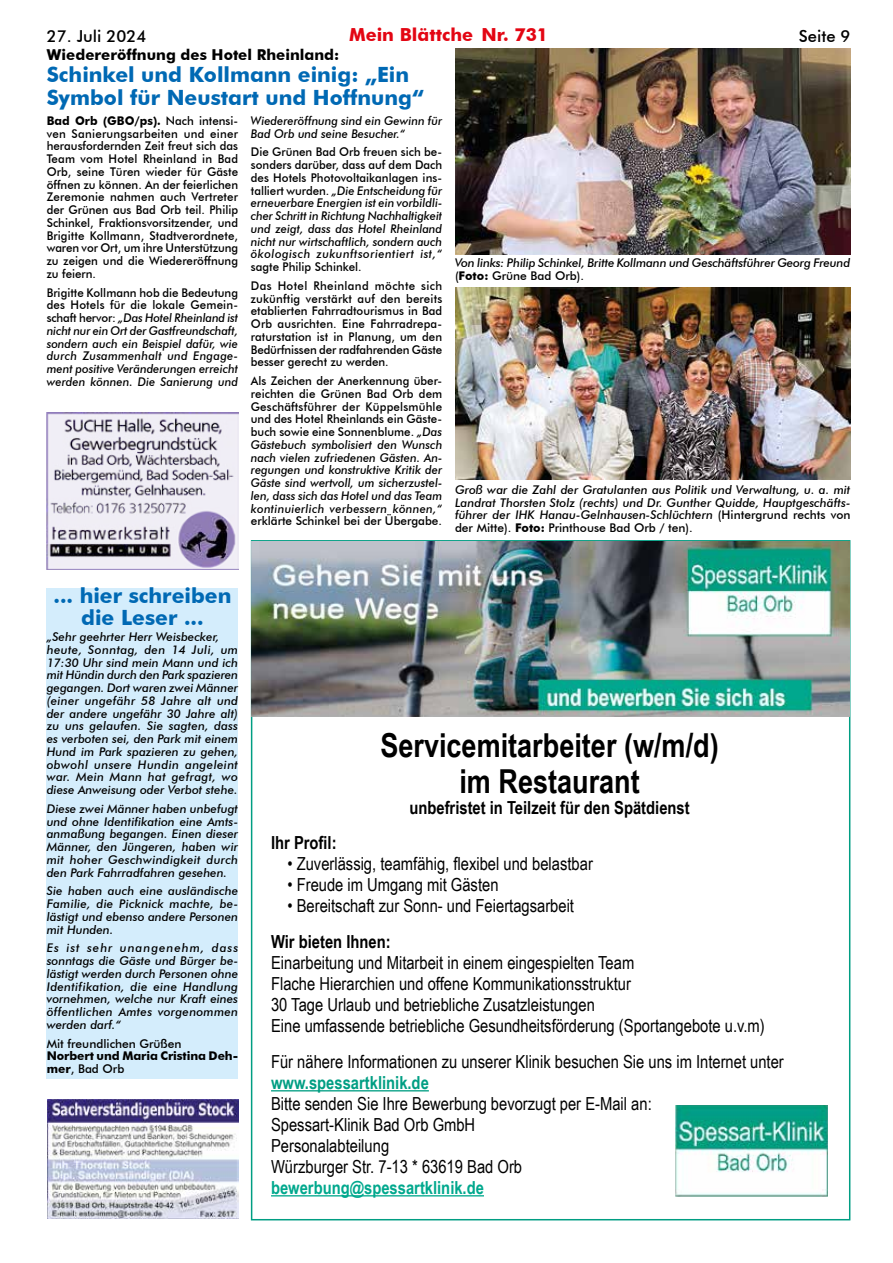
<style>
.page{position:relative;width:893px;height:1263px;background:#fff}
.page>*{position:absolute;margin:0;border:0;box-sizing:border-box;transform-origin:0 0}
.t1{font:700 33px/36px "Arial Narrow";color:#000;text-align:center}
.t2{font:700 21px/22.5px "Futura BT";color:#0069b4}
.t3{font:18px/21px "Arial Narrow";color:#000}
.t4{font:700 18px "Arial Narrow";color:#000}
.t5{font:700 18px "Arial Narrow";color:#00a88d}
.t6{font:700 18px "Arial Narrow";color:#009e83}
.t7{font:700 18px "Futura BT";color:#e30613}
.t8{font:500 16.5px "Futura BT";color:#000}
.t9{font:700 15px "Futura BT";color:#000}
.t10{font:italic 500 12px/12.8px "Futura BT";color:#000;text-align:justify}
.t11{font:italic 500 12px/12.8px "Futura BT";color:#000;text-align:justify;scale:.96 1}
.t12{font:500 12px/12.8px "Futura BT";color:#000;text-align:justify;scale:.96 1}
.t13{font:500 12px "Futura BT";color:#000}
.t14{font:500 12px/18.8px "Futura BT";letter-spacing:.03em;color:#000;scale:.96 1}
.t15{font:700 12px/12.8px "Futura BT";letter-spacing:-.01em;color:#000}
.s1{font-style:normal}
.s2{font-weight:700}
.s3{font-weight:700;font-style:normal}
.s4{font-weight:500}
</style>
<div class="page">
<img style="left:47px;top:412px;width:191px;height:158px">
<div style="left:251px;top:540px;width:599px;height:680px;background:#fff;border:2px solid #009e83"></div>
<hr style="left:271px;top:1090px;width:158px;height:1px;background:#009e83">
<hr style="left:271px;top:1195px;width:213px;height:1px;background:#00a88d">
<img style="left:675px;top:1105px;width:153px;height:91px">
<img style="left:252px;top:541px;width:597px;height:175px">
<div style="left:47px;top:588px;width:191px;height:491px;background:#d4edfc"></div>
<img style="left:47px;top:1099px;width:192px;height:119px">
<img style="left:455px;top:48px;width:395px;height:206px">
<img style="left:455px;top:288px;width:395px;height:192px">
<h3 class="t8" style="left:47px;top:26px;width:101px">27. Juli 2024</h3>
<h3 class="t7" style="left:349px;top:24px;width:201px">Mein Blättche Nr. 731</h3>
<h3 class="t8" style="left:799px;top:26px;width:53px">Seite 9</h3>
<p class="t9" style="left:47px;top:45px;width:294px">Wiedereröffnung des Hotel Rheinland:</p>
<h2 class="t2" style="left:47px;top:63px;width:379px">Schinkel und Kollmann einig: „Ein<br>Symbol für Neustart und Hoffnung“</h2>
<p class="t11" style="left:251px;top:114px;width:201px">Wiedereröffnung sind ein Gewinn für<br>Bad Orb und seine Besucher.“</p>
<p class="t11" style="left:251px;top:146px;width:201px"><span class="s1">Die Grünen Bad Orb freuen sich be&shy;sonders darüber, dass auf dem Dach des Hotels Photovoltaikanlagen ins&shy;talliert wurden.</span> „Die Entscheidung für erneuerbare Energien ist ein vorbildli&shy;cher Schritt in Richtung Nachhaltigkeit und zeigt, dass das Hotel Rheinland nicht nur wirtschaftlich, sondern auch ökologisch zukunftsorientiert ist,“</p>
<p class="t14" style="left:251px;top:257px;width:201px">sagte Philip Schinkel.<br>Das Hotel Rheinland möchte sich</p>
<p class="t12" style="left:251px;top:292px;width:201px">zukünftig verstärkt auf den bereits etablierten Fahrradtourismus in Bad Orb ausrichten. Eine Fahrradrepa&shy;raturstation ist in Planung, um den Bedürfnissen der radfahrenden Gäste besser gerecht zu werden.</p>
<p class="t11" style="left:251px;top:374px;width:201px"><span class="s1">Als Zeichen der Anerkennung über&shy;reichten die Grünen Bad Orb dem Geschäftsführer der Küppelsmühle und des Hotel Rheinlands ein Gäste&shy;buch sowie eine Sonnenblume.</span> „Das Gästebuch symbolisiert den Wunsch nach vielen zufriedenen Gästen. An&shy;regungen und konstruktive Kritik der Gäste sind wertvoll, um sicherzustel&shy;len, dass sich das Hotel und das Team kontinuierlich verbessern können,“</p>
<p class="t13" style="left:251px;top:514px;width:193px">erklärte Schinkel bei der Übergabe.</p>
<p class="t12" style="left:47px;top:114px;width:201px"><span class="s2">Bad Orb (GBO/ps).</span> Nach intensi&shy;ven Sanierungsarbeiten und einer herausfordernden Zeit freut sich das Team vom Hotel Rheinland in Bad Orb, seine Türen wieder für Gäste öffnen zu können. An der feierlichen Zeremonie nahmen auch Vertreter der Grünen aus Bad Orb teil. Philip Schinkel, Fraktionsvorsitzender, und Brigitte Kollmann, Stadtverordnete, waren vor Ort, um ihre Unterstützung zu zeigen und die Wiedereröffnung zu feiern.</p>
<p class="t11" style="left:47px;top:286px;width:201px"><span class="s1">Brigitte Kollmann hob die Bedeutung des Hotels für die lokale Gemein&shy;schaft hervor:</span> „Das Hotel Rheinland ist nicht nur ein Ort der Gastfreundschaft, sondern auch ein Beispiel dafür, wie durch Zusammenhalt und Engage&shy;ment positive Veränderungen erreicht werden können. Die Sanierung und</p>
<p class="t10" style="left:455px;top:257px;width:397px">Von links: Philip Schinkel, Britte Kollmann und Geschäftsführer Georg Freund <span class="s1">(</span><span class="s3">Foto:</span> <span class="s1">Grüne Bad Orb).</span></p>
<p class="t10" style="left:455px;top:483px;width:397px">Groß war die Zahl der Gratulanten aus Politik und Verwaltung, u. a. mit Landrat Thorsten Stolz (rechts) und Dr. Gunther Quidde, Hauptgeschäfts&shy;führer der IHK Hanau-Gelnhausen-Schlüchtern <span class="s1">(Hintergrund rechts von der Mitte).</span> <span class="s3">Foto:</span> <span class="s1">Printhouse Bad Orb / ten).</span></p>
<h2 class="t2" style="left:53px;top:584px;width:180px;text-align:center">... hier schreiben die Leser ...</h2>
<p class="t10" style="left:47px;top:630px;width:193px;text-align:left">„Sehr geehrter Herr Weisbecker, heute, Sonntag, den 14 Juli, um<br>17:30 Uhr sind mein Mann und ich mit Hündin durch den Park spazieren gegangen. Dort waren zwei Männer (einer ungefähr 58 Jahre alt und der andere ungefähr 30 Jahre alt) zu uns gelaufen. Sie sagten, dass es verboten sei, den Park mit einem<br>Hund im Park spazieren zu gehen, obwohl unsere Hundin angeleint war. Mein Mann hat gefragt, wo diese Anweisung oder Verbot stehe.</p>
<p class="t10" style="left:47px;top:802px;width:193px">Diese zwei Männer haben unbefugt und ohne Identifikation eine Amts&shy;anmaßung begangen. Einen dieser Männer, den Jüngeren, haben wir mit hoher Geschwindigkeit durch den Park Fahrradfahren gesehen.</p>
<p class="t10" style="left:47px;top:884px;width:193px">Sie haben auch eine ausländische Familie, die Picknick machte, be&shy;lästigt und ebenso andere Personen mit Hunden.</p>
<p class="t10" style="left:47px;top:941px;width:193px">Es ist sehr unangenehm, dass sonntags die Gäste und Bürger be&shy;lästigt werden durch Personen ohne Identifikation, die eine Handlung vornehmen, welche nur Kraft eines öffentlichen Amtes vorgenommen werden darf.“</p>
<p class="t13" style="left:47px;top:1036px;width:136px">Mit freundlichen Grüßen</p>
<p class="t15" style="left:47px;top:1049px;width:193px">Norbert und Maria Cristina Deh&shy;mer<span class="s4">, Bad Orb</span></p>
<h1 class="t1" style="left:380px;top:726px;width:340px">Servicemitarbeiter (w/m/d) im Restaurant</h1>
<h3 class="t4" style="left:409px;top:794px;width:282px">unbefristet in Teilzeit für den Spätdienst</h3>
<h3 class="t4" style="left:271px;top:829px;width:67px">Ihr Profil:</h3>
<h3 class="t3" style="left:287px;top:852px;width:307px">• Zuverlässig, teamfähig, flexibel und belastbar</h3>
<h3 class="t3" style="left:287px;top:873px;width:213px">• Freude im Umgang mit Gästen</h3>
<h3 class="t3" style="left:287px;top:894px;width:288px">• Bereitschaft zur Sonn- und Feiertagsarbeit</h3>
<h3 class="t4" style="left:271px;top:928px;width:121px">Wir bieten Ihnen:</h3>
<p class="t3" style="left:271px;top:951px;width:495px">Einarbeitung und Mitarbeit in einem eingespielten Team<br>Flache Hierarchien und offene Kommunikationsstruktur<br>30 Tage Urlaub und betriebliche Zusatzleistungen<br>Eine umfassende betriebliche Gesundheitsförderung (Sportangebote u.v.m)</p>
<h3 class="t3" style="left:271px;top:1050px;width:514px">Für nähere Informationen zu unserer Klinik besuchen Sie uns im Internet unter</h3>
<h3 class="t6" style="left:271px;top:1069px;width:159px">www.spessartklinik.de</h3>
<h3 class="t3" style="left:271px;top:1092px;width:382px">Bitte senden Sie Ihre Bewerbung bevorzugt per E-Mail an:<br>Spessart-Klinik Bad Orb GmbH<br>Personalabteilung<br>Würzburger Str. 7-13 * 63619 Bad Orb</h3>
<h3 class="t5" style="left:271px;top:1174px;width:214px">bewerbung@spessartklinik.de</h3>
</div>
